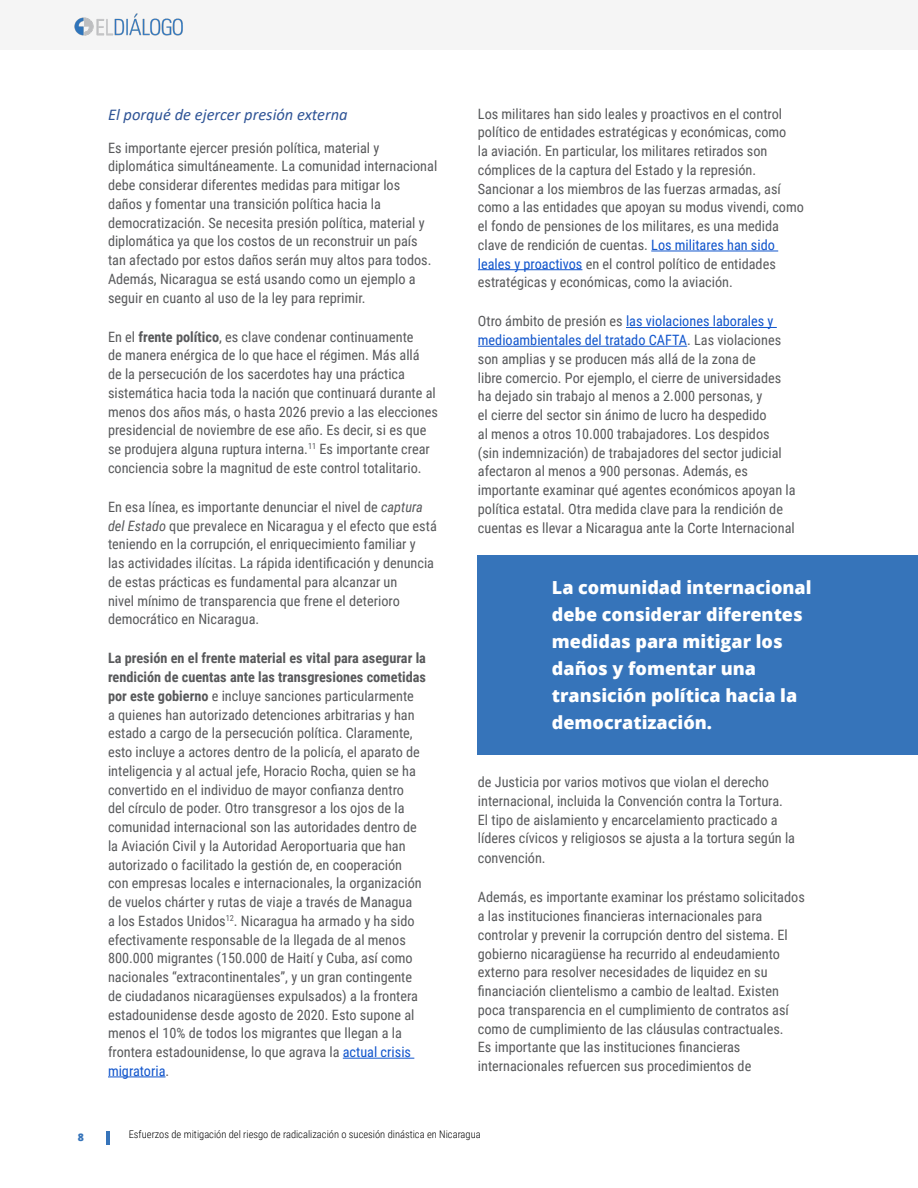
<style>
.page{position:relative;width:918px;height:1188px;background:#fff}
.page>*{position:absolute;margin:0;border:0;box-sizing:border-box;transform-origin:0 0}
.t1{font:800 18px/27px "Open Sans";color:#fff}
.t2{font:italic 16.5px "Calibri";color:#2f5496}
.t3{font:14.25px/18.8px "Roboto Condensed";color:#58595b}
.t4{font:300 10.5px "Roboto Condensed";color:#000}
.t5{font:800 10.5px "Open Sans";color:#3674ba}
.s1{font-weight:700}
.s2{font-style:italic}
.s3{color:#15c}
</style>
<div class="page">
<div style="left:0;top:0;width:918px;height:50px;background:#f5f5f5"></div>
<hr style="left:106px;top:1131px;width:3px;height:14px;background:#3674ba">
<img style="left:74px;top:13px;width:109px;height:23px">
<hr style="left:343px;top:1058px;width:71px;height:1px;background:#15c">
<hr style="left:108px;top:1077px;width:58px;height:1px;background:#15c">
<hr style="left:651px;top:251px;width:127px;height:1px;background:#15c">
<hr style="left:478px;top:269px;width:104px;height:1px;background:#15c">
<hr style="left:626px;top:327px;width:151px;height:1px;background:#15c">
<hr style="left:478px;top:346px;width:209px;height:1px;background:#15c">
<div style="left:478px;top:555px;width:440px;height:200px;background:#3674ba"></div>
<p class="t5" style="left:78px;top:1129px;width:8px">8</p>
<p class="t2" style="left:108px;top:103px;width:241px">El porqué de ejercer presión externa</p>
<p class="t3" style="left:108px;top:138px;width:331px">Es importante ejercer presión política, material y diplomática simultáneamente. La comunidad internacional debe considerar diferentes medidas para mitigar los daños y fomentar una transición política hacia la democratización. Se necesita presión política, material y diplomática ya que los costos de un reconstruir un país tan afectado por estos daños serán muy altos para todos.<br>Además, Nicaragua se está usando como un ejemplo a seguir en cuanto al uso de la ley para reprimir.</p>
<p class="t3" style="left:108px;top:327px;width:332px">En el <span class="s1">frente político</span>, es clave condenar continuamente<br>de manera enérgica de lo que hace el régimen. Más allá<br>de la persecución de los sacerdotes hay una práctica sistemática hacia toda la nación que continuará durante al menos dos años más, o hasta 2026 previo a las elecciones presidencial de noviembre de ese año. Es decir, si es que se produjera alguna ruptura interna.<sup>11</sup> Es importante crear conciencia sobre la magnitud de este control totalitario.</p>
<p class="t3" style="left:108px;top:497px;width:330px">En esa línea, es importante denunciar el nivel de <span class="s2">captura del Estado</span> que prevalece en Nicaragua y el efecto que está teniendo en la corrupción, el enriquecimiento familiar y<br>las actividades ilícitas. La rápida identificación y denuncia de estas prácticas es fundamental para alcanzar un<br>nivel mínimo de transparencia que frene el deterioro democrático en Nicaragua.</p>
<p class="t3" style="left:108px;top:648px;width:319px"><span class="s1">La presión en el frente material es vital para asegurar la rendición de cuentas ante las transgresiones cometidas por este gobierno</span> e incluye sanciones particularmente<br>a quienes han autorizado detenciones arbitrarias y han estado a cargo de la persecución política. Claramente, esto incluye a actores dentro de la policía, el aparato de inteligencia y al actual jefe, Horacio Rocha, quien se ha convertido en el individuo de mayor confianza dentro<br>del círculo de poder. Otro transgresor a los ojos de la comunidad internacional son las autoridades dentro de la Aviación Civil y la Autoridad Aeroportuaria que han autorizado o facilitado la gestión de, en cooperación con empresas locales e internacionales, la organización de vuelos chárter y rutas de viaje a través de Managua<br>a los Estados Unidos<sup>12</sup>. Nicaragua ha armado y ha sido efectivamente responsable de la llegada de al menos 800.000 migrantes (150.000 de Haití y Cuba, así como nacionales “extracontinentales”, y un gran contingente de ciudadanos nicaragüenses expulsados) a la frontera estadounidense desde agosto de 2020. Esto supone al menos el 10% de todos los migrantes que llegan a la frontera estadounidense, lo que agrava la <span class="s3">actual crisis migratoria</span>.</p>
<p class="t3" style="left:478px;top:104px;width:328px">Los militares han sido leales y proactivos en el control político de entidades estratégicas y económicas, como<br>la aviación. En particular, los militares retirados son cómplices de la captura del Estado y la represión.<br>Sancionar a los miembros de las fuerzas armadas, así como a las entidades que apoyan su modus vivendi, como el fondo de pensiones de los militares, es una medida clave de rendición de cuentas. <span class="s3">Los militares han sido leales y proactivos</span> en el control político de entidades estratégicas y económicas, como la aviación.</p>
<p class="t3" style="left:478px;top:311px;width:319px">Otro ámbito de presión es <span class="s3">las violaciones laborales y medioambientales del tratado CAFTA</span>. Las violaciones son amplias y se producen más allá de la zona de<br>libre comercio. Por ejemplo, el cierre de universidades ha dejado sin trabajo al menos a 2.000 personas, y<br>el cierre del sector sin ánimo de lucro ha despedido<br>al menos a otros 10.000 trabajadores. Los despidos<br>(sin indemnización) de trabajadores del sector judicial afectaron al menos a 900 personas. Además, es importante examinar qué agentes económicos apoyan la política estatal. Otra medida clave para la rendición de cuentas es llevar a Nicaragua ante la Corte Internacional</p>
<p class="t1" style="left:552px;top:573px;width:261px">La comunidad internacional debe considerar diferentes medidas para mitigar los daños y fomentar una transición política hacia la democratización.</p>
<p class="t3" style="left:478px;top:772px;width:319px">de Justicia por varios motivos que violan el derecho internacional, incluida la Convención contra la Tortura.<br>El tipo de aislamiento y encarcelamiento practicado a líderes cívicos y religiosos se ajusta a la tortura según la convención.</p>
<p class="t3" style="left:478px;top:887px;width:328px">Además, es importante examinar los préstamo solicitados a las instituciones financieras internacionales para controlar y prevenir la corrupción dentro del sistema. El gobierno nicaragüense ha recurrido al endeudamiento externo para resolver necesidades de liquidez en su financiación clientelismo a cambio de lealtad. Existen poca transparencia en el cumplimiento de contratos así como de cumplimiento de las cláusulas contractuales.<br>Es importante que las instituciones financieras internacionales refuercen sus procedimientos de</p>
<p class="t4" style="left:129px;top:1127px;width:353px">Esfuerzos de mitigación del riesgo de radicalización o sucesión dinástica en Nicaragua</p>
</div>
